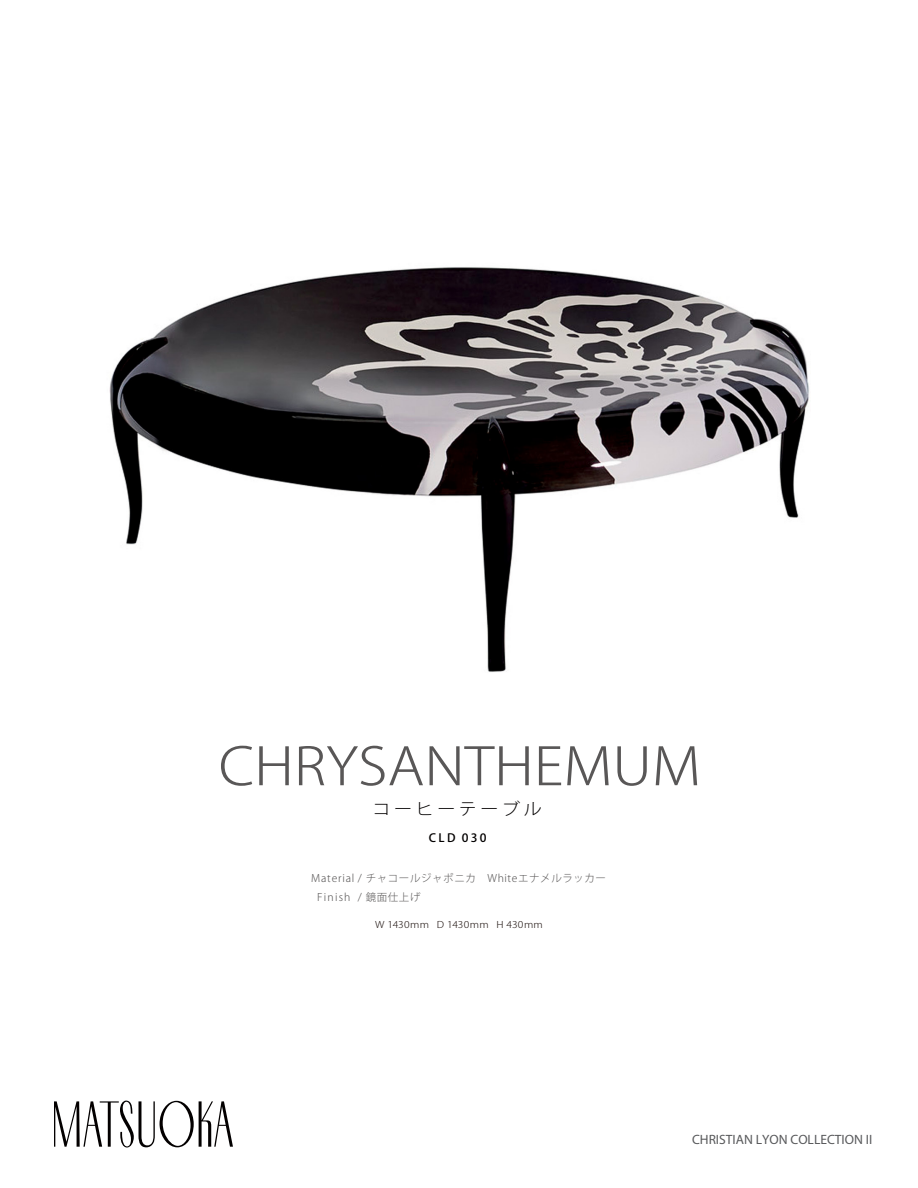
<style>
.page{position:relative;width:918px;height:1188px;background:#fff}
.page>*{position:absolute;margin:0;border:0;box-sizing:border-box;transform-origin:0 0}
.t1{font:300 51.3px "Koz Go Pr 6 N";color:#595757;scale:1.11 1}
.t2{font:300 16.5px "Koz Go Pr 6 N";letter-spacing:.2em;color:#030000;scale:1.09 1}
.t3{font:13.5px "Myriad Pro";color:#58595b}
.t4{font:500 11.4px "Koz Go Pr 6 N";letter-spacing:.2em;color:#030000;scale:1.05 1}
.t5{font:300 10.5px/18.6px "Koz Go Pr 6 N";letter-spacing:.055em;color:#595757}
.t6{font:300 9.3px "Koz Go Pr 6 N";letter-spacing:.03em;color:#231815;scale:1.11 1}
</style>
<div class="page">
<img style="left:109px;top:267px;width:700px;height:405px">
<svg style="left:54px;top:1101px;width:179px;height:46px"></svg>
<h1 class="t1" style="left:219px;top:738px;width:436px">CHRYSANTHEMUM</h1>
<h2 class="t2" style="left:373px;top:800px;width:157px">コーヒーテーブル</h2>
<p class="t4" style="left:429px;top:832px;width:57px">CLD 030</p>
<p class="t5" style="left:317px;top:869px;width:290px;text-indent:-6px">Material / チャコールジャポニカ　Whiteエナメルラッカー<br>Finish / 鏡面仕上げ</p>
<p class="t6" style="left:375px;top:920px;width:153px">W 1430mm D 1430mm H 430mm</p>
<p class="t3" style="left:692px;top:1131px;width:182px">CHRISTIAN LYON COLLECTION II</p>
</div>
